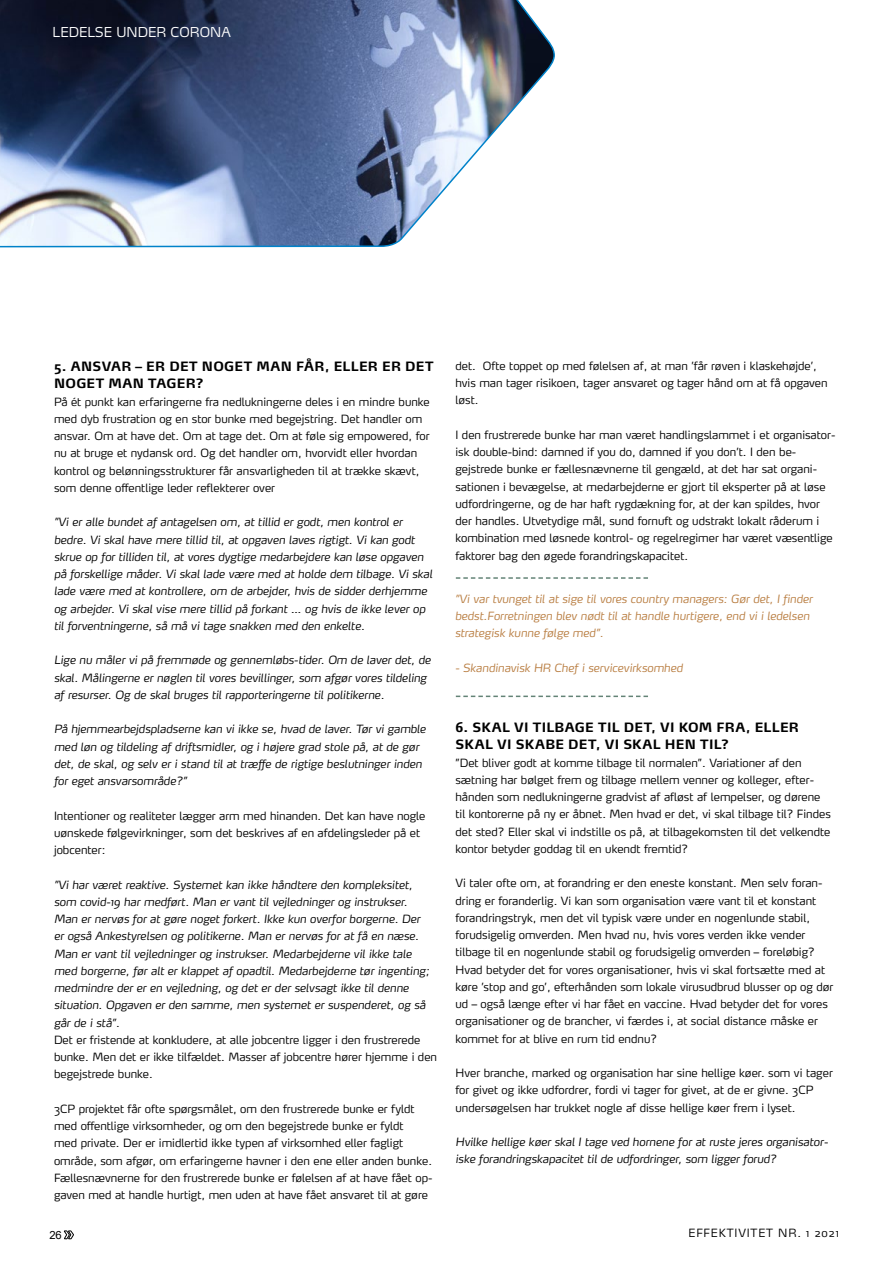
<style>
.page{position:relative;width:893px;height:1263px;background:#fff}
.page>*{position:absolute;margin:0;border:0;box-sizing:border-box;transform-origin:0 0}
.t1{font:300 13.5px "Max";color:#fff}
.t2{font:700 12.75px/17.2px "Max";letter-spacing:.025em;color:#000}
.t3{font:300 11.25px/17.2px "Max";color:#000}
.t4{font:italic 300 11.25px/17.2px "Max";color:#000}
.t5{font:italic 300 11.25px/17.2px "Max";color:#b97e42}
.t6{font:300 11.25px "Max";letter-spacing:.075em;color:#000}
.t7{font:11.25px "Arial";color:#000}
.s1{font-style:normal}
</style>
<div class="page">
<svg style="left:456px;top:696px;width:192px;height:1px"></svg>
<svg style="left:456px;top:577px;width:192px;height:2px"></svg>
<img style="left:0;top:0;width:555px;height:248px">
<svg style="left:64px;top:1230px;width:10px;height:9px"></svg>
<p class="t1" style="left:53px;top:24px;width:180px">LEDELSE UNDER CORONA</p>
<p class="t2" style="left:54px;top:358px;width:381px">5. ANSVAR – ER DET NOGET MAN FÅR, ELLER ER DET<br>NOGET MAN TAGER?</p>
<p class="t3" style="left:54px;top:393px;width:377px">På ét punkt kan erfaringerne fra nedlukningerne deles i en mindre bunke med dyb frustration og en stor bunke med begejstring. Det handler om ansvar. Om at have det. Om at tage det. Om at føle sig empowered, for nu at bruge et nydansk ord. Og det handler om, hvorvidt eller hvordan kontrol og belønningsstrukturer får ansvarligheden til at trække skævt, som denne offentlige leder reflekterer over</p>
<p class="t4" style="left:54px;top:513px;width:380px">”Vi er alle bundet af antagelsen om, at tillid er godt, men kontrol er bedre. Vi skal have mere tillid til, at opgaven laves rigtigt. Vi kan godt skrue op for tilliden til, at vores dygtige medarbejdere kan løse opgaven på forskellige måder. Vi skal lade være med at holde dem tilbage. Vi skal lade være med at kontrollere, om de arbejder, hvis de sidder derhjemme og arbejder. Vi skal vise mere tillid på forkant … og hvis de ikke lever op til forventningerne, så må vi tage snakken med den enkelte.</p>
<p class="t4" style="left:54px;top:651px;width:378px">Lige nu måler vi på fremmøde og gennemløbs-tider. Om de laver det, de skal. Målingerne er nøglen til vores bevillinger, som afgør vores tildeling af resurser. Og de skal bruges til rapporteringerne til politikerne.</p>
<p class="t4" style="left:54px;top:720px;width:373px">På hjemmearbejdspladserne kan vi ikke se, hvad de laver. Tør vi gamble med løn og tildeling af driftsmidler, og i højere grad stole på, at de gør det, de skal, og selv er i stand til at træffe de rigtige beslutninger inden for eget ansvarsområde?”</p>
<p class="t3" style="left:54px;top:807px;width:373px">Intentioner og realiteter lægger arm med hinanden. Det kan have nogle uønskede følgevirkninger, som det beskrives af en afdelingsleder på et jobcenter:</p>
<p class="t4" style="left:54px;top:876px;width:385px">”Vi har været reaktive. Systemet kan ikke håndtere den kompleksitet, som covid-19 har medført. Man er vant til vejledninger og instrukser.<br>Man er nervøs for at gøre noget forkert. Ikke kun overfor borgerne. Der<br>er også Ankestyrelsen og politikerne. Man er nervøs for at få en næse.<br>Man er vant til vejledninger og instrukser. Medarbejderne vil ikke tale med borgerne, før alt er klappet af opadtil. Medarbejderne tør ingenting; medmindre der er en vejledning, og det er der selvsagt ikke til denne situation. Opgaven er den samme, men systemet er suspenderet, og så går de i stå”<span class="s1">.<br>Det er fristende at konkludere, at alle jobcentre ligger i den frustrerede bunke. Men det er ikke tilfældet. Masser af jobcentre hører hjemme i den begejstrede bunke.</span></p>
<p class="t3" style="left:54px;top:1100px;width:380px">3CP projektet får ofte spørgsmålet, om den frustrerede bunke er fyldt med offentlige virksomheder, og om den begejstrede bunke er fyldt<br>med private. Der er imidlertid ikke typen af virksomhed eller fagligt område, som afgør, om erfaringerne havner i den ene eller anden bunke.<br>Fællesnævnerne for den frustrerede bunke er følelsen af at have fået op&shy;gaven med at handle hurtigt, men uden at have fået ansvaret til at gøre</p>
<p class="t3" style="left:455px;top:357px;width:374px">det. Ofte toppet op med følelsen af, at man ’får røven i klaskehøjde’, hvis man tager risikoen, tager ansvaret og tager hånd om at få opgaven løst.</p>
<p class="t3" style="left:455px;top:426px;width:382px">I den frustrerede bunke har man været handlingslammet i et organisator&shy;isk double-bind: damned if you do, damned if you don’t. I den be&shy;gejstrede bunke er fællesnævnerne til gengæld, at det har sat organi&shy;sationen i bevægelse, at medarbejderne er gjort til eksperter på at løse udfordringerne, og de har haft rygdækning for, at der kan spildes, hvor der handles. Utvetydige mål, sund fornuft og udstrakt lokalt råderum i kombination med løsnede kontrol- og regelregimer har været væsentlige faktorer bag den øgede forandringskapacitet.</p>
<p class="t5" style="left:455px;top:590px;width:359px">”Vi var tvunget til at sige til vores country managers: Gør det, I finder bedst.Forretningen blev nødt til at handle hurtigere, end vi i ledelsen strategisk kunne følge med”.</p>
<p class="t5" style="left:455px;top:659px;width:229px">- Skandinavisk HR Chef i servicevirksomhed</p>
<p class="t2" style="left:455px;top:719px;width:345px">6. SKAL VI TILBAGE TIL DET, VI KOM FRA, ELLER<br>SKAL VI SKABE DET, VI SKAL HEN TIL?</p>
<p class="t3" style="left:455px;top:754px;width:377px">”Det bliver godt at komme tilbage til normalen”. Variationer af den sætning har bølget frem og tilbage mellem venner og kolleger, efter&shy;hånden som nedlukningerne gradvist af afløst af lempelser, og dørene til kontorerne på ny er åbnet. Men hvad er det, vi skal tilbage til? Findes det sted? Eller skal vi indstille os på, at tilbagekomsten til det velkendte kontor betyder goddag til en ukendt fremtid?</p>
<p class="t3" style="left:455px;top:875px;width:379px">Vi taler ofte om, at forandring er den eneste konstant. Men selv foran&shy;dring er foranderlig. Vi kan som organisation være vant til et konstant forandringstryk, men det vil typisk være under en nogenlunde stabil, forudsigelig omverden. Men hvad nu, hvis vores verden ikke vender tilbage til en nogenlunde stabil og forudsigelig omverden – foreløbig?<br>Hvad betyder det for vores organisationer, hvis vi skal fortsætte med at køre ’stop and go’, efterhånden som lokale virusudbrud blusser op og dør ud – også længe efter vi har fået en vaccine. Hvad betyder det for vores organisationer og de brancher, vi færdes i, at social distance måske er kommet for at blive en rum tid endnu?</p>
<p class="t3" style="left:455px;top:1064px;width:379px">Hver branche, marked og organisation har sine hellige køer. som vi tager for givet og ikke udfordrer, fordi vi tager for givet, at de er givne. 3CP undersøgelsen har trukket nogle af disse hellige køer frem i lyset.</p>
<p class="t4" style="left:455px;top:1133px;width:374px">Hvilke hellige køer skal I tage ved hornene for at ruste jeres organisator&shy;iske forandringskapacitet til de udfordringer, som ligger forud?</p>
<p class="t7" style="left:49px;top:1227px;width:14px">26</p>
<p class="t6" style="left:688px;top:1226px;width:152px">EFFEKTIVITET NR. 1 2021</p>
</div>
